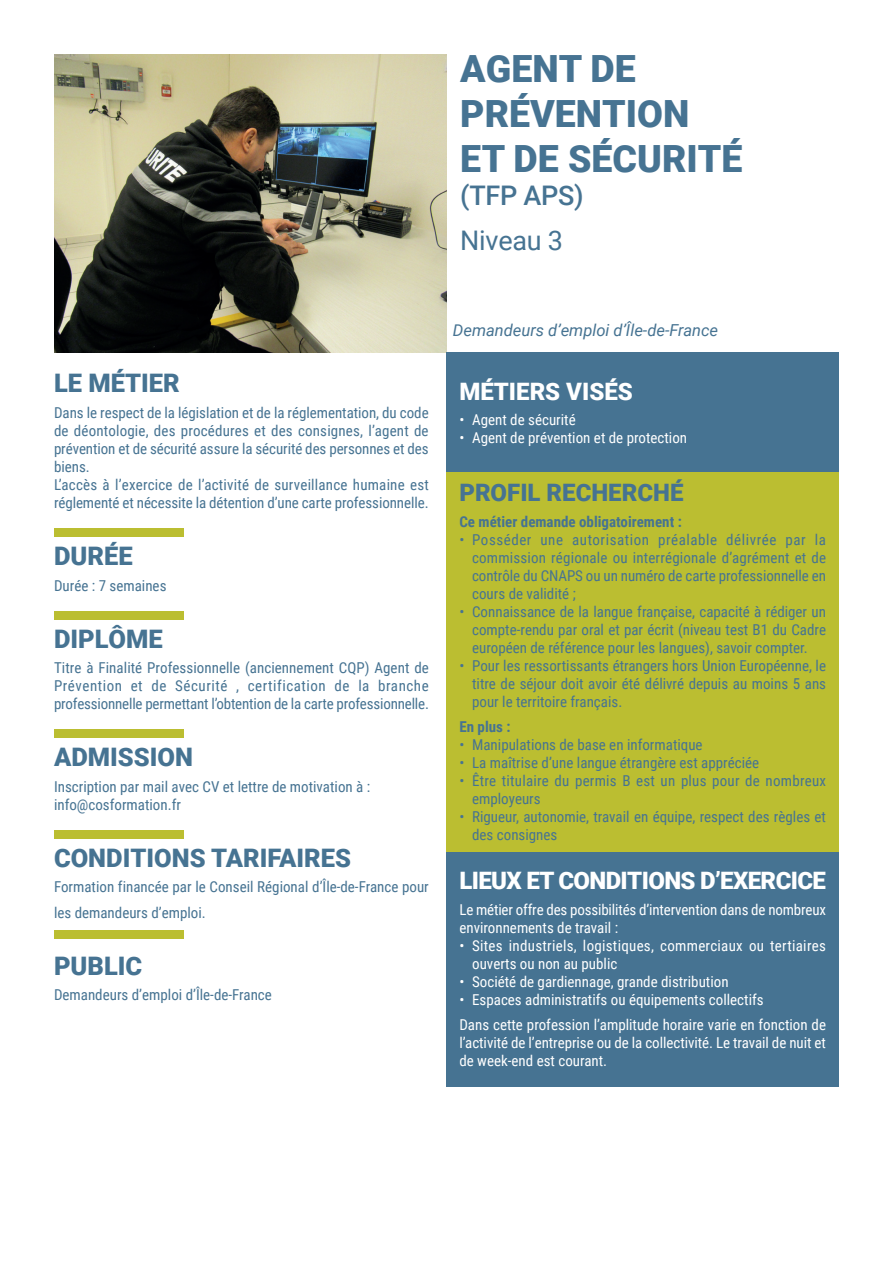
<style>
.page{position:relative;width:893px;height:1263px;background:#fff}
.page>*{position:absolute;margin:0;border:0;box-sizing:border-box;transform-origin:0 0}
.t1{font:900 37.5px/45px "Roboto";color:#467392}
.t2{font:500 27px "Roboto";letter-spacing:-.01em;color:#467392}
.t3{font:27px "Roboto";letter-spacing:-.01em;color:#467392}
.t4{font:900 25.5px "Roboto";color:#467392}
.t5{font:900 24px "Roboto";letter-spacing:-.025em;color:#fff}
.t6{font:900 24px "Roboto";color:#467392}
.t7{font:900 24px "Roboto";color:#fff}
.t8{font:italic 16.5px "Roboto";color:#467392}
.t9{font:15px/18px "Roboto Condensed";color:#467392}
.t10{font:15px/18px "Roboto Condensed";color:#fff}
.t11{font:15px/18px "Roboto Condensed";letter-spacing:.02em;color:#fff}
.t12{font:700 15px "Roboto Condensed";color:#467392}
</style>
<div class="page">
<img style="left:54px;top:54px;width:392px;height:299px">
<div style="left:446px;top:353px;width:393px;height:119px;background:#467392"></div>
<div style="left:446px;top:851px;width:393px;height:235px;background:#467392"></div>
<div style="left:446px;top:472px;width:393px;height:379px;background:#bbbe31"></div>
<div style="left:54px;top:729px;width:129px;height:9px;background:#bbbe31"></div>
<div style="left:54px;top:528px;width:129px;height:9px;background:#bbbe31"></div>
<div style="left:54px;top:611px;width:129px;height:9px;background:#bbbe31"></div>
<div style="left:54px;top:930px;width:129px;height:9px;background:#bbbe31"></div>
<div style="left:54px;top:830px;width:129px;height:8px;background:#bbbe31"></div>
<h1 class="t1" style="left:460px;top:45px;width:284px">AGENT DE<br>PRÉVENTION<br>ET DE SÉCURITÉ</h1>
<h2 class="t2" style="left:460px;top:176px;width:125px">(TFP APS)</h2>
<h2 class="t3" style="left:460px;top:221px;width:104px">Niveau 3</h2>
<h3 class="t4" style="left:54px;top:366px;width:127px">LE MÉTIER</h3>
<p class="t9" style="left:54px;top:403px;width:376px">Dans le respect de la législation et de la réglementation, du code de déontologie, des procédures et des consignes, l’agent de prévention et de sécurité assure la sécurité des personnes et des biens.<br>L’accès à l’exercice de l’activité de surveillance humaine est réglementé et nécessite la détention d’une carte professionnelle.</p>
<h3 class="t4" style="left:54px;top:538px;width:80px">DURÉE</h3>
<p class="t9" style="left:54px;top:576px;width:114px">Durée : 7 semaines</p>
<h3 class="t4" style="left:54px;top:621px;width:110px">DIPLÔME</h3>
<p class="t9" style="left:54px;top:658px;width:376px;text-align:justify">Titre à Finalité Professionnelle (anciennement CQP) Agent de Prévention et de Sécurité , certification de la branche professionnelle permettant l’obtention de la carte professionnelle.</p>
<h3 class="t4" style="left:54px;top:739px;width:141px">ADMISSION</h3>
<p class="t9" style="left:54px;top:777px;width:318px">Inscription par mail avec CV et lettre de motivation à : info@cosformation.fr</p>
<h3 class="t4" style="left:54px;top:840px;width:299px">CONDITIONS TARIFAIRES</h3>
<p class="t9" style="left:54px;top:873px;width:376px;line-height:25.5px">Formation financée par le Conseil Régional d’Île-de-France pour les demandeurs d’emploi.</p>
<h3 class="t4" style="left:54px;top:948px;width:90px">PUBLIC</h3>
<p class="t9" style="left:54px;top:985px;width:219px">Demandeurs d’emploi d’Île-de-France</p>
<p class="t8" style="left:453px;top:319px;width:267px">Demandeurs d’emploi d’Île-de-France</p>
<h3 class="t7" style="left:459px;top:374px;width:175px">MÉTIERS VISÉS</h3>
<p class="t10" style="left:459px;top:410px;width:118px">• Agent de sécurité</p>
<p class="t10" style="left:459px;top:428px;width:229px">• Agent de prévention et de protection</p>
<h3 class="t6" style="left:459px;top:476px;width:226px">PROFIL RECHERCHÉ</h3>
<p class="t12" style="left:459px;top:511px;width:224px">Ce métier demande obligatoirement :</p>
<p class="t9" style="left:472px;top:530px;width:356px;text-align:justify;text-indent:-13px">• Posséder une autorisation préalable délivrée par la commission régionale ou interrégionale d’agrément et de contrôle du CNAPS ou un numéro de carte professionnelle en cours de validité ;</p>
<p class="t9" style="left:472px;top:602px;width:355px;text-align:justify;text-indent:-13px">• Connaissance de la langue française, capacité à rédiger un compte-rendu par oral et par écrit (niveau test B1 du Cadre européen de référence pour les langues), savoir compter.</p>
<p class="t9" style="left:472px;top:656px;width:355px;text-align:justify;text-indent:-13px">• Pour les ressortissants étrangers hors Union Européenne, le titre de séjour doit avoir été délivré depuis au moins 5 ans pour le territoire français.</p>
<p class="t12" style="left:459px;top:716px;width:53px">En plus :</p>
<p class="t9" style="left:459px;top:735px;width:245px">• Manipulations de base en informatique</p>
<p class="t9" style="left:459px;top:753px;width:301px">• La maîtrise d’une langue étrangère est appréciée</p>
<p class="t9" style="left:472px;top:771px;width:355px;text-indent:-13px">• Être titulaire du permis B est un plus pour de nombreux employeurs</p>
<p class="t9" style="left:472px;top:807px;width:355px;text-indent:-13px">• Rigueur, autonomie, travail en équipe, respect des règles et des consignes</p>
<h3 class="t5" style="left:459px;top:864px;width:368px">LIEUX ET CONDITIONS D’EXERCICE</h3>
<p class="t10" style="left:459px;top:900px;width:368px">Le métier offre des possibilités d’intervention dans de nombreux environnements de travail :</p>
<p class="t11" style="left:472px;top:936px;width:355px;text-indent:-13px">• Sites industriels, logistiques, commerciaux ou tertiaires ouverts ou non au public</p>
<p class="t10" style="left:459px;top:972px;width:271px">• Société de gardiennage, grande distribution</p>
<p class="t10" style="left:459px;top:986px;width:368px;line-height:25.5px">• Espaces administratifs ou équipements collectifs<br>Dans cette profession l’amplitude horaire varie en fonction de</p>
<p class="t10" style="left:459px;top:1033px;width:368px">l’activité de l’entreprise ou de la collectivité. Le travail de nuit et de week-end est courant.</p>
</div>
